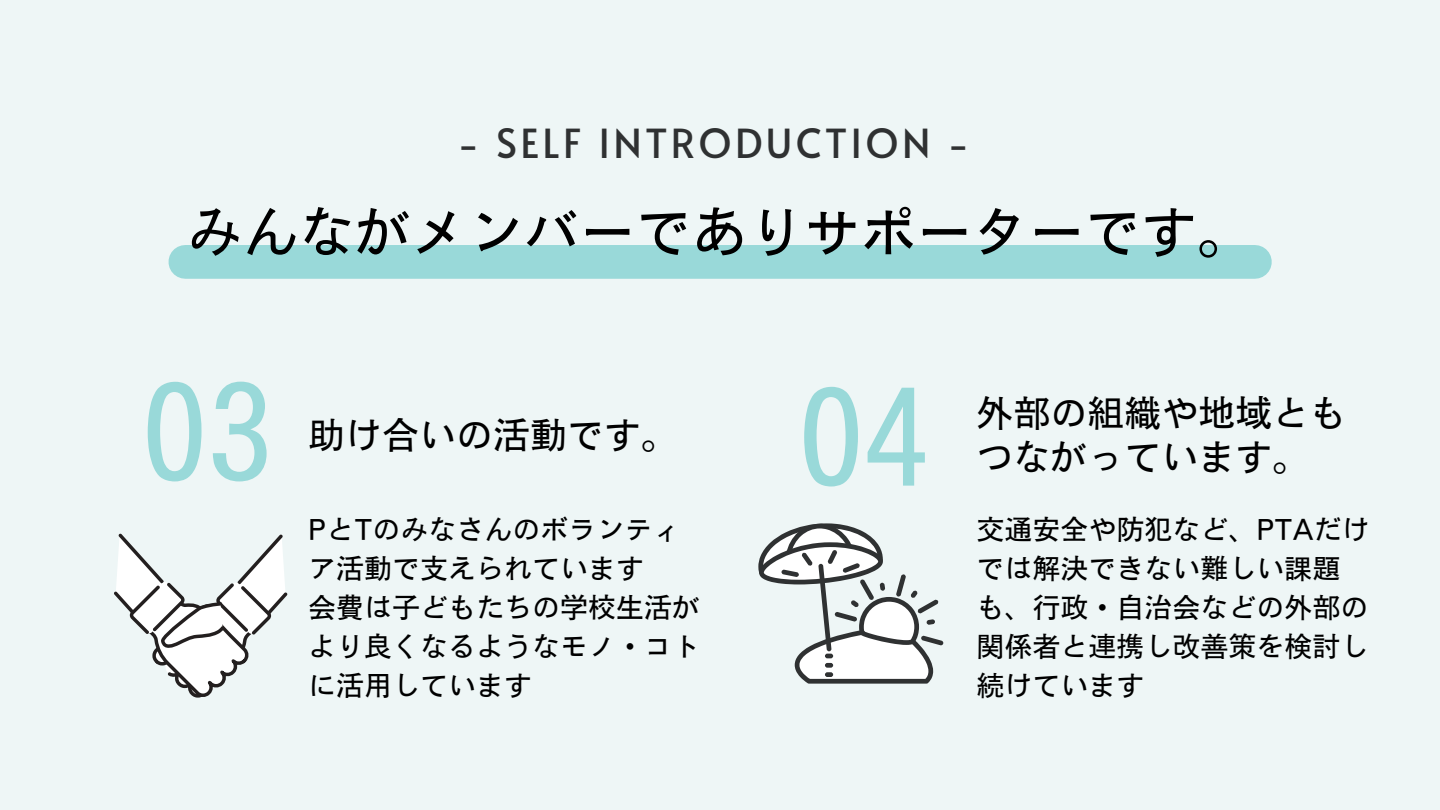
<style>
.page{position:relative;width:1440px;height:810px;background:#eef6f6}
.page>*{position:absolute;margin:0;border:0;box-sizing:border-box;transform-origin:0 0}
.t1{font:130.2px "Motoya Gothic Std W3";color:#99d9d9}
.t2{font:56.1px "Motoya Gothic Std W3";color:#000}
.t3{font:40px "Alata";letter-spacing:.085em;color:#2f3132}
.t4{font:37px/44.2px "Motoya Gothic Std W3";color:#000}
.t5{font:28px/39px "Motoya Gothic Std W3";color:#000}
</style>
<div class="page">
<div style="left:185px;top:245px;width:1070px;height:34px;background:#99d9d9"></div>
<svg style="left:758px;top:523px;width:186px;height:161px"></svg>
<div style="left:825px;top:663px;width:8px;height:5px;background:#2f3132;border-radius:2px"></div>
<div style="left:825px;top:672px;width:8px;height:5px;background:#2f3132;border-radius:2px"></div>
<svg style="left:114px;top:534px;width:173px;height:164px"></svg>
<p class="t3" style="left:457px;top:114px;width:514px">- SELF INTRODUCTION -</p>
<p class="t2" style="left:187px;top:204px;width:1068px">みんながメンバーでありサポーターです。</p>
<p class="t1" style="left:142px;top:367px;width:132px">03</p>
<p class="t1" style="left:799px;top:372px;width:132px">04</p>
<p class="t4" style="left:308px;top:413px;width:371px">助け合いの活動です。</p>
<p class="t5" style="left:308px;top:510px;width:374px">PとTのみなさんのボランティア活動で支えられています</p>
<p class="t5" style="left:308px;top:588px;width:393px;text-align:justify">会費は子どもたちの学校生活がより良くなるようなモノ・コトに活用しています</p>
<p class="t4" style="left:976px;top:390px;width:371px">外部の組織や地域ともつながっています。</p>
<p class="t5" style="left:976px;top:510px;width:395px">交通安全や防犯など、PTAだけでは解決できない難しい課題も、行政・自治会などの外部の関係者と連携し改善策を検討し続けています</p>
</div>
